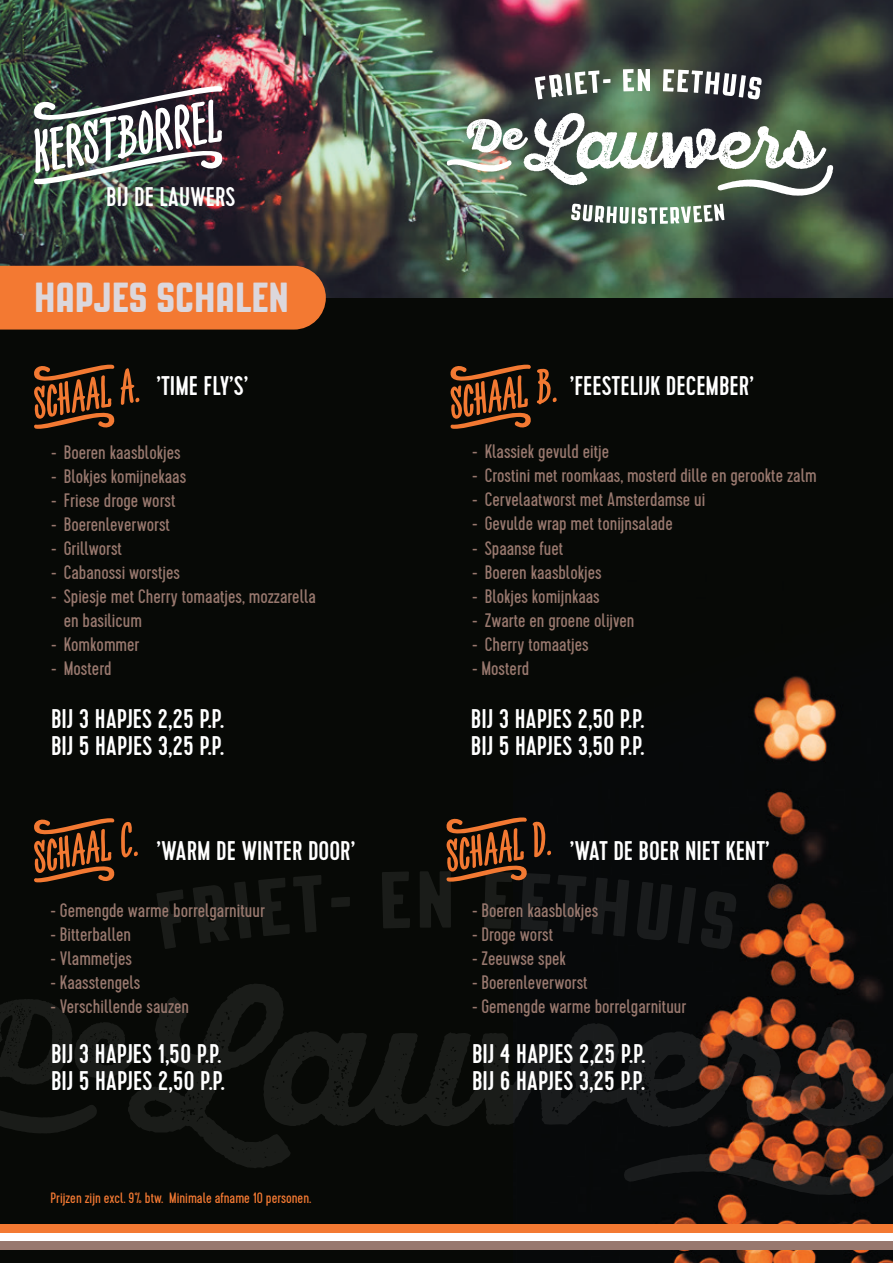
<style>
.page{position:relative;width:893px;height:1263px;background:#fff}
.page>*{position:absolute;margin:0;border:0;box-sizing:border-box;transform-origin:0 0}
.t1{font:42px "PAG Revolucion";color:#dcd7dc}
.t2{font:500 27px/27px "Cervo";color:#fff}
.t3{font:19.5px/24px "Cervo";color:#98786e}
.t4{font:15px "Cervo";color:#f37932}
</style>
<div class="page">
<div style="left:0;top:298px;width:893px;height:965px;background:#070906"></div>
<img style="left:513px;top:676px;width:380px;height:587px">
<svg style="left:624px;top:1127px;width:269px;height:68px"></svg>
<svg style="left:291px;top:1017px;width:602px;height:110px"></svg>
<svg style="left:0;top:984px;width:291px;height:184px"></svg>
<svg style="left:157px;top:890px;width:26px;height:59px"></svg>
<svg style="left:193px;top:882px;width:58px;height:61px"></svg>
<svg style="left:258px;top:875px;width:63px;height:61px"></svg>
<svg style="left:331px;top:897px;width:19px;height:10px"></svg>
<svg style="left:382px;top:872px;width:28px;height:56px"></svg>
<svg style="left:557px;top:875px;width:72px;height:61px"></svg>
<svg style="left:637px;top:882px;width:35px;height:58px"></svg>
<svg style="left:678px;top:887px;width:59px;height:62px"></svg>
<div style="left:0;top:1225px;width:893px;height:8px;background:#f37932"></div>
<div style="left:0;top:1233px;width:893px;height:9px;background:#fff"></div>
<div style="left:0;top:1242px;width:893px;height:8px;background:#98786e"></div>
<img style="left:0;top:0;width:893px;height:298px">
<svg style="left:571px;top:204px;width:153px;height:20px"></svg>
<svg style="left:447px;top:113px;width:386px;height:83px"></svg>
<svg style="left:535px;top:70px;width:75px;height:29px"></svg>
<svg style="left:623px;top:69px;width:27px;height:22px"></svg>
<svg style="left:663px;top:69px;width:99px;height:30px"></svg>
<div style="left:0;top:266px;width:326px;height:64px;background:#f37932"></div>
<img style="left:31px;top:83px;width:195px;height:104px">
<svg style="left:34px;top:364px;width:105px;height:65px"></svg>
<svg style="left:450px;top:364px;width:107px;height:65px"></svg>
<svg style="left:34px;top:818px;width:104px;height:65px"></svg>
<svg style="left:420px;top:815px;width:131px;height:115px"></svg>
<h2 class="t2" style="left:106px;top:184px;width:131px">BIJ DE LAUWERS</h2>
<h1 class="t1" style="left:34px;top:275px;width:257px">HAPJES SCHALEN</h1>
<h2 class="t2" style="left:157px;top:373px;width:93px">’TIME FLY’S’</h2>
<p class="t3" style="left:51px;top:440px;width:131px">- Boeren kaasblokjes</p>
<p class="t3" style="left:51px;top:464px;width:137px">- Blokjes komijnekaas</p>
<p class="t3" style="left:51px;top:488px;width:126px">- Friese droge worst</p>
<p class="t3" style="left:51px;top:512px;width:120px">- Boerenleverworst</p>
<p class="t3" style="left:51px;top:536px;width:73px">- Grillworst</p>
<p class="t3" style="left:51px;top:560px;width:130px">- Cabanossi worstjes</p>
<p class="t3" style="left:64px;top:584px;width:254px;text-indent:-13px">- Spiesje met Cherry tomaatjes, mozzarella en basilicum</p>
<p class="t3" style="left:51px;top:632px;width:90px">- Komkommer</p>
<p class="t3" style="left:51px;top:656px;width:62px">- Mosterd</p>
<h2 class="t2" style="left:51px;top:706px;width:174px">BIJ 3 HAPJES 2,25 P.P.<br>BIJ 5 HAPJES 3,25 P.P.</h2>
<h2 class="t2" style="left:157px;top:838px;width:200px">’WARM DE WINTER DOOR’</h2>
<p class="t3" style="left:51px;top:898px;width:216px">- Gemengde warme borrelgarnituur</p>
<p class="t3" style="left:51px;top:922px;width:82px">- Bitterballen</p>
<p class="t3" style="left:51px;top:946px;width:83px">- Vlammetjes</p>
<p class="t3" style="left:51px;top:970px;width:91px">- Kaasstengels</p>
<p class="t3" style="left:51px;top:994px;width:140px">- Verschillende sauzen</p>
<h2 class="t2" style="left:570px;top:373px;width:186px">’FEESTELIJK DECEMBER’</h2>
<p class="t3" style="left:472px;top:440px;width:139px">- Klassiek gevuld eitje</p>
<p class="t3" style="left:472px;top:464px;width:346px">- Crostini met roomkaas, mosterd dille en gerookte zalm</p>
<p class="t3" style="left:472px;top:488px;width:235px">- Cervelaatworst met Amsterdamse ui</p>
<p class="t3" style="left:472px;top:512px;width:202px">- Gevulde wrap met tonijnsalade</p>
<p class="t3" style="left:472px;top:536px;width:93px">- Spaanse fuet</p>
<p class="t3" style="left:472px;top:560px;width:131px">- Boeren kaasblokjes</p>
<p class="t3" style="left:472px;top:584px;width:129px">- Blokjes komijnkaas</p>
<p class="t3" style="left:472px;top:608px;width:164px">- Zwarte en groene olijven</p>
<p class="t3" style="left:472px;top:632px;width:118px">- Cherry tomaatjes</p>
<p class="t3" style="left:472px;top:656px;width:59px">- Mosterd</p>
<h2 class="t2" style="left:471px;top:706px;width:175px">BIJ 3 HAPJES 2,50 P.P.<br>BIJ 5 HAPJES 3,50 P.P.</h2>
<h2 class="t2" style="left:570px;top:838px;width:202px">’WAT DE BOER NIET KENT’</h2>
<p class="t3" style="left:472px;top:898px;width:128px">- Boeren kaasblokjes</p>
<p class="t3" style="left:472px;top:922px;width:83px">- Droge worst</p>
<p class="t3" style="left:472px;top:946px;width:95px">- Zeeuwse spek</p>
<p class="t3" style="left:472px;top:970px;width:117px">- Boerenleverworst</p>
<p class="t3" style="left:472px;top:994px;width:216px">- Gemengde warme borrelgarnituur</p>
<h2 class="t2" style="left:51px;top:1040px;width:175px">BIJ 3 HAPJES 1,50 P.P.<br>BIJ 5 HAPJES 2,50 P.P.</h2>
<h2 class="t2" style="left:472px;top:1040px;width:175px">BIJ 4 HAPJES 2,25 P.P.<br>BIJ 6 HAPJES 3,25 P.P.</h2>
<p class="t4" style="left:51px;top:1189px;width:262px">Prijzen zijn excl. 9% btw. Minimale afname 10 personen.</p>
</div>
